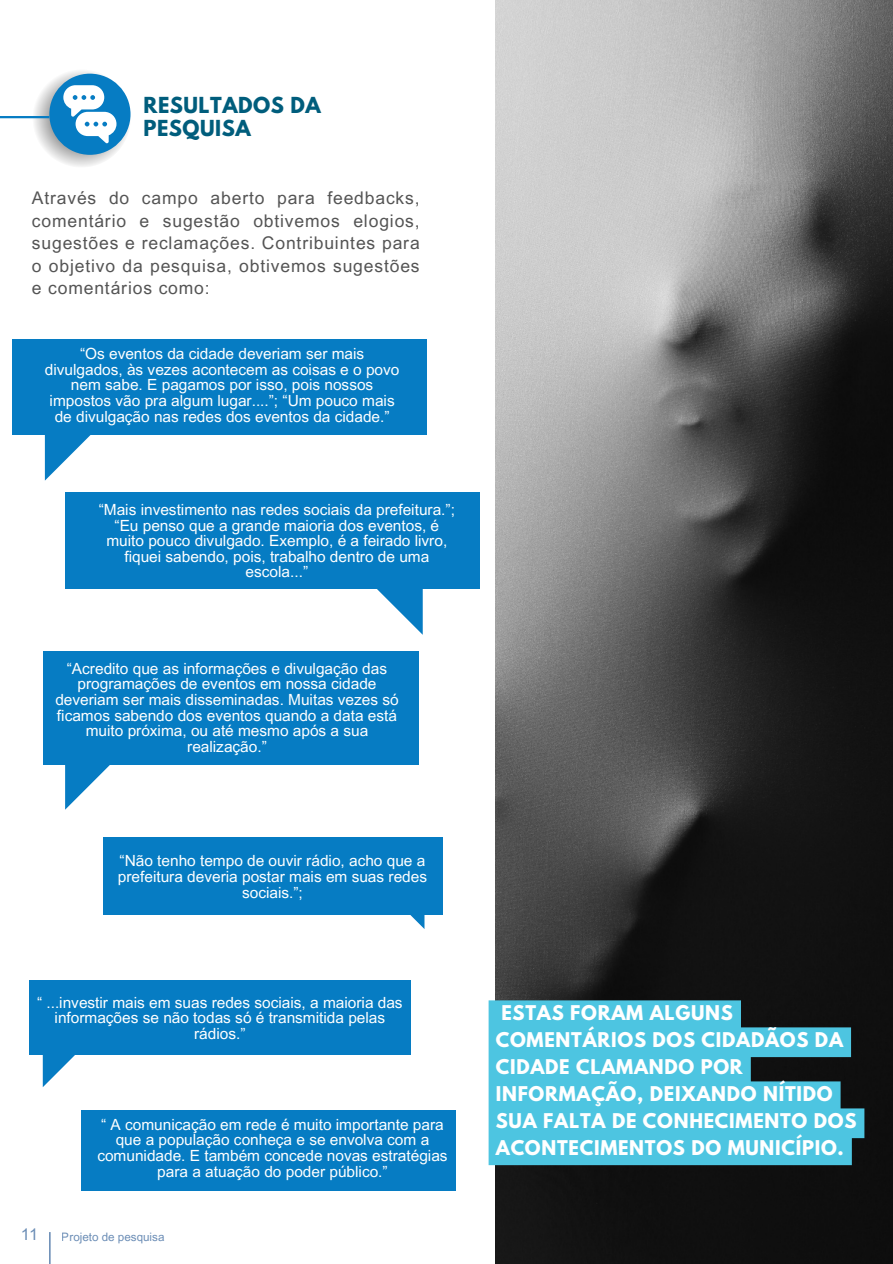
<style>
.page{position:relative;width:893px;height:1264px;background:#fff}
.page>*{position:absolute;margin:0;border:0;box-sizing:border-box;transform-origin:0 0}
.t1{font:700 19.5px/22.5px "League Spartan";letter-spacing:.025em;color:#005d7c}
.t2{font:700 18px/27px "League Spartan";letter-spacing:.04em;color:#fff}
.t3{font:17.4px/22.5px "Arial MT Pro";letter-spacing:.05em;color:#545454;text-align:justify}
.t4{font:16.2px "Arial MT Pro";color:#2f5f98}
.t5{font:15.45px/15.6px "Arial MT Pro";color:#fff;text-align:center}
.t6{font:11.55px "Arial MT Pro";color:#2f5f98}
</style>
<div class="page">
<hr style="left:0;top:116px;width:49px;height:2px;background:#067cc3">
<svg style="left:32px;top:71px;width:99px;height:96px"></svg>
<div style="left:13px;top:340px;width:414px;height:95px;background:#067cc3"></div>
<svg style="left:45px;top:435px;width:46px;height:45px"></svg>
<div style="left:65px;top:492px;width:415px;height:97px;background:#067cc3"></div>
<svg style="left:377px;top:589px;width:45px;height:45px"></svg>
<div style="left:43px;top:651px;width:375px;height:114px;background:#067cc3"></div>
<svg style="left:65px;top:765px;width:45px;height:44px"></svg>
<div style="left:103px;top:837px;width:339px;height:78px;background:#067cc3"></div>
<svg style="left:410px;top:915px;width:14px;height:14px"></svg>
<div style="left:29px;top:979px;width:381px;height:75px;background:#067cc3"></div>
<svg style="left:43px;top:1054px;width:50px;height:33px"></svg>
<div style="left:82px;top:1110px;width:374px;height:79px;background:#067cc3"></div>
<img style="left:495px;top:0;width:397px;height:1263px">
<svg style="left:488px;top:1000px;width:376px;height:165px;background:#45afc7"></svg>
<hr style="left:49px;top:1231px;width:1px;height:32px;background:#2f5f98">
<p class="t1" style="left:143px;top:96px;width:179px">RESULTADOS DA<br>PESQUISA</p>
<h1 class="t3" style="left:32px;top:189px;width:389px">Através do campo aberto para feedbacks, comentário e sugestão obtivemos elogios, sugestões e reclamações. Contribuintes para o objetivo da pesquisa, obtivemos sugestões e comentários como:</h1>
<h2 class="t5" style="left:45px;top:348px;width:356px">“Os eventos da cidade deveriam ser mais divulgados, às vezes acontecem as coisas e o povo nem sabe. E pagamos por isso, pois nossos impostos vão pra algum lugar....”; “Um pouco mais de divulgação nas redes dos eventos da cidade.”</h2>
<h3 class="t5" style="left:99px;top:503px;width:358px">“Mais investimento nas redes sociais da prefeitura.”; “Eu penso que a grande maioria dos eventos, é muito pouco divulgado. Exemplo, é a feirado livro, fiquei sabendo, pois, trabalho dentro de uma escola...”</h3>
<p class="t5" style="left:55px;top:662px;width:345px">“Acredito que as informações e divulgação das programações de eventos em nossa cidade deveriam ser mais disseminadas. Muitas vezes só ficamos sabendo dos eventos quando a data está muito próxima, ou até mesmo após a sua realização.”</p>
<h3 class="t5" style="left:118px;top:855px;width:310px">“Não tenho tempo de ouvir rádio, acho que a prefeitura deveria postar mais em suas redes sociais.”;</h3>
<p class="t5" style="left:37px;top:996px;width:367px">“ ...investir mais em suas redes sociais, a maioria das informações se não todas só é transmitida pelas rádios.”</p>
<h3 class="t5" style="left:97px;top:1118px;width:352px">“ A comunicação em rede é muito importante para que a população conheça e se envolva com a comunidade. E também concede novas estratégias para a atuação do poder público.”</h3>
<p class="t4" style="left:20px;top:1228px;width:20px">11</p>
<p class="t6" style="left:62px;top:1232px;width:104px">Projeto de pesquisa</p>
<p class="t2" style="left:495px;top:1001px;width:362px;text-indent:6px">ESTAS FORAM ALGUNS<br>COMENTÁRIOS DOS CIDADÃOS DA<br>CIDADE CLAMANDO POR<br>INFORMAÇÃO, DEIXANDO NÍTIDO<br>SUA FALTA DE CONHECIMENTO DOS<br>ACONTECIMENTOS DO MUNICÍPIO.</p>
</div>
